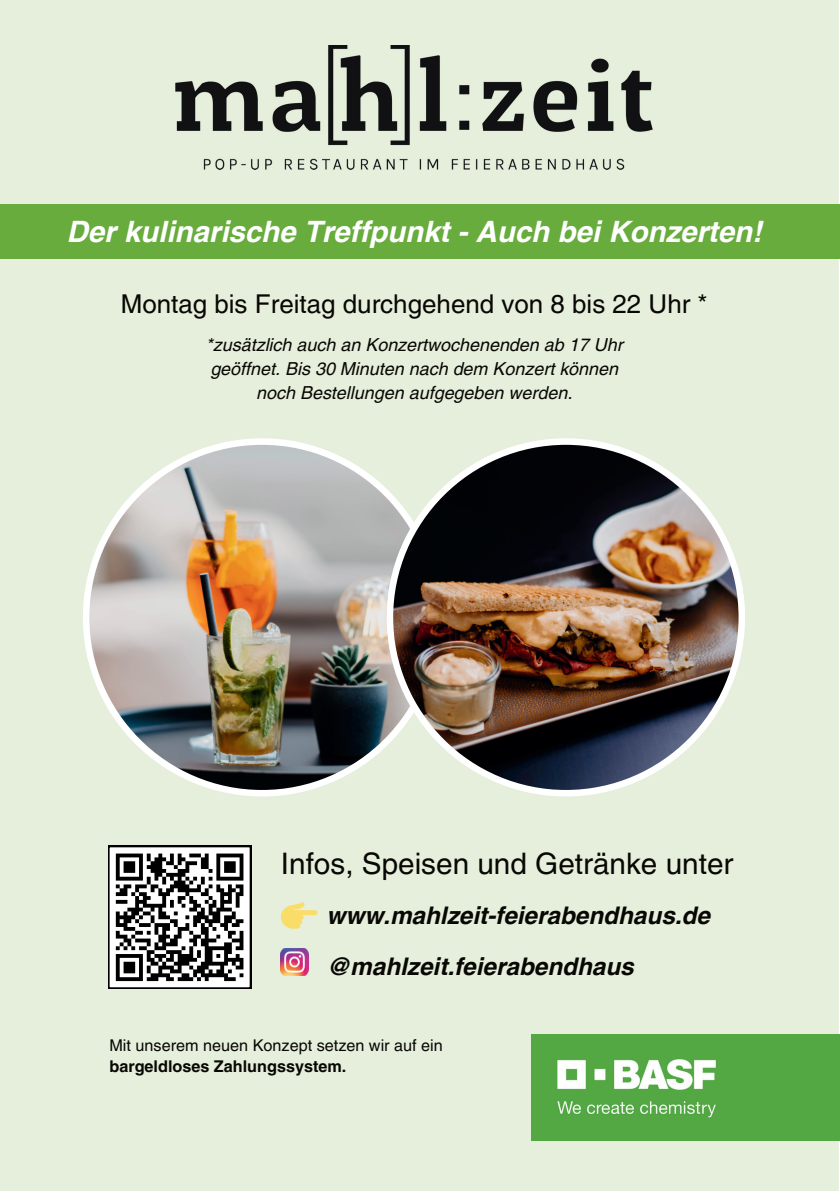
<style>
.page{position:relative;width:840px;height:1191px;background:#fff}
.page>*{position:absolute;margin:0;border:0;box-sizing:border-box;transform-origin:0 0}
.t1{font:29.6px "Helvetica LT Pro";color:#080704}
.t2{font:italic 700 29.4px "Helvetica LT Pro";color:#fff}
.t3{font:26px "Helvetica LT Pro";color:#080704}
.t4{font:italic 700 24.2px/50.2px "Helvetica LT Pro";color:#080704}
.t5{font:italic 18px/24.2px "Helvetica LT Pro";color:#080704;text-align:center}
.t6{font:16.2px "Helvetica LT Pro";color:#080704}
.t7{font:700 16.2px "Helvetica LT Pro";color:#080704}
</style>
<div class="page">
<div style="left:0;top:0;width:838px;height:1191px;background:#e5efdb"></div>
<img style="left:176px;top:45px;width:476px;height:124px">
<img style="left:531px;top:1034px;width:308px;height:106px">
<svg style="left:281px;top:902px;width:36px;height:26px"></svg>
<img style="left:281px;top:948px;width:27px;height:27px">
<img style="left:83px;top:438px;width:303px;height:358px">
<img style="left:386px;top:438px;width:358px;height:358px">
<div style="left:0;top:204px;width:839px;height:54px;background:#67ac3d"></div>
<svg style="left:108px;top:846px;width:143px;height:142px"></svg>
<h2 class="t2" style="left:66px;top:213px;width:696px">Der kulinarische Treffpunkt - Auch bei Konzerten!</h2>
<h3 class="t3" style="left:121px;top:289px;width:588px">Montag bis Freitag durchgehend von 8 bis 22 Uhr *</h3>
<p class="t5" style="left:206px;top:333px;width:418px">*zusätzlich auch an Konzertwochenenden ab 17 Uhr geöffnet. Bis 30 Minuten nach dem Konzert können noch Bestellungen aufgegeben werden.</p>
<h1 class="t1" style="left:281px;top:847px;width:453px">Infos, Speisen und Getränke unter</h1>
<h3 class="t4" style="left:326px;top:891px;width:384px">www.mahlzeit-feierabendhaus.de @mahlzeit.feierabendhaus</h3>
<p class="t6" style="left:109px;top:1035px;width:334px">Mit unserem neuen Konzept setzen wir auf ein</p>
<p class="t7" style="left:109px;top:1056px;width:238px">bargeldloses Zahlungssystem.</p>
</div>
